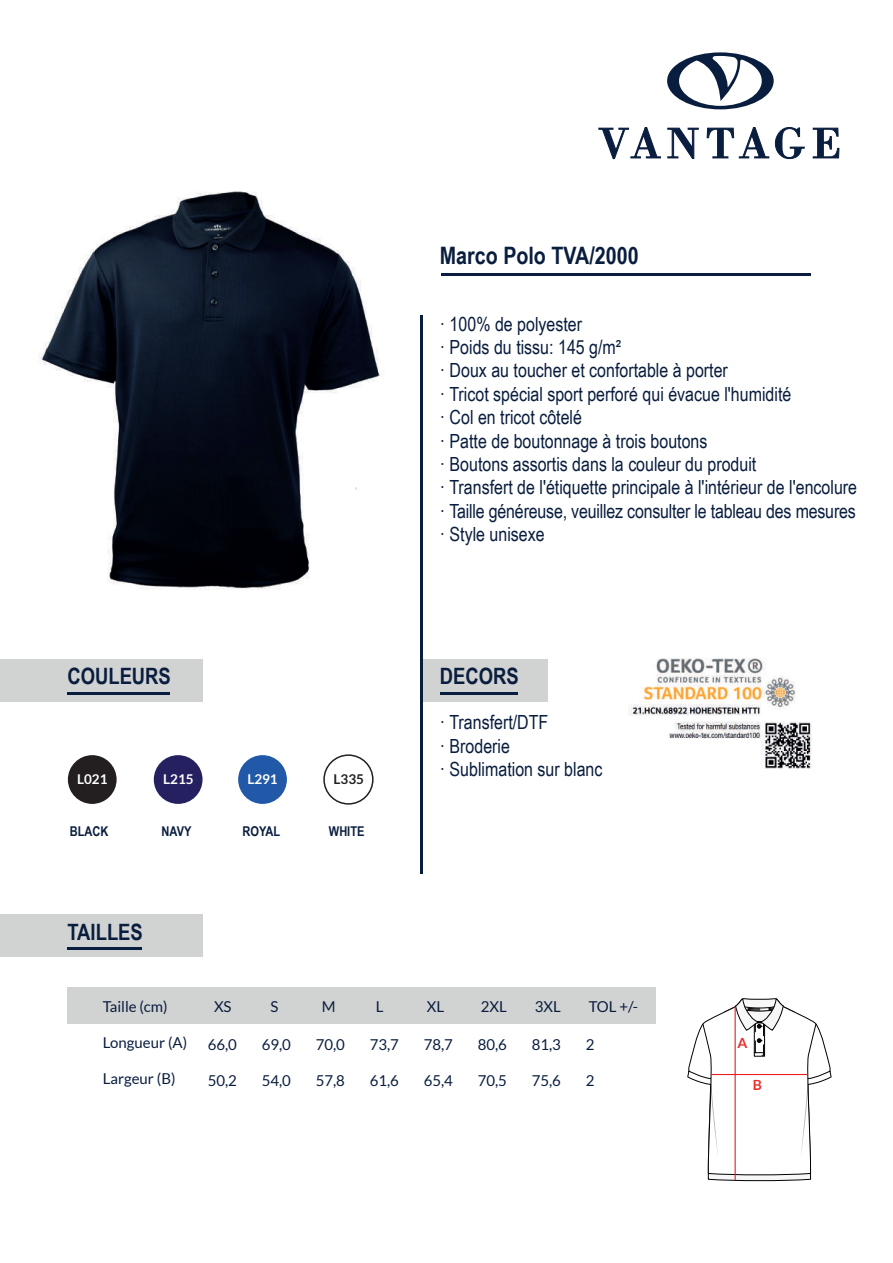
<style>
.page{position:relative;width:893px;height:1263px;background:#fff}
.page>*{position:absolute;margin:0;border:0;box-sizing:border-box;transform-origin:0 0}
.t1{font:700 24px "Arial Narrow";color:#091d3e}
.t2{font:700 22.5px "Arial Narrow";color:#091d3e}
.t3{font:19.5px/23.4px "Arial Narrow";color:#091d3e}
.t4{font:15px "Lato";color:#091d3e}
.t5{font:700 14.1px "Lato";color:#ee2d2d}
.t6{font:700 13.5px "Arial Narrow";color:#091d3e}
.t7{font:700 13.5px "Lato";color:#fff}
.t8{font:700 13.5px "Lato";color:#231f20}
</style>
<div class="page">
<div style="left:0;top:659px;width:203px;height:42px;background:#d1d2d2"></div>
<div style="left:0;top:914px;width:203px;height:42px;background:#d1d2d2"></div>
<div style="left:420px;top:659px;width:128px;height:42px;background:#d1d2d2"></div>
<svg style="left:598px;top:127px;width:63px;height:32px"></svg>
<svg style="left:667px;top:127px;width:32px;height:32px"></svg>
<svg style="left:706px;top:127px;width:63px;height:32px"></svg>
<svg style="left:775px;top:127px;width:30px;height:32px"></svg>
<svg style="left:812px;top:127px;width:28px;height:32px"></svg>
<svg style="left:667px;top:52px;width:107px;height:57px"></svg>
<div style="left:68px;top:755px;width:49px;height:49px;background:#231f20;border-radius:50%"></div>
<div style="left:154px;top:755px;width:49px;height:49px;background:#252161;border-radius:50%"></div>
<hr style="left:420px;top:315px;width:3px;height:559px;background:#091d3e">
<hr style="left:441px;top:274px;width:369px;height:2px;background:#091d3e">
<hr style="left:67px;top:692px;width:103px;height:3px;background:#091d3e">
<hr style="left:67px;top:947px;width:75px;height:2px;background:#091d3e">
<hr style="left:440px;top:692px;width:78px;height:3px;background:#091d3e">
<img style="left:40px;top:191px;width:340px;height:399px">
<div style="left:68px;top:987px;width:588px;height:37px;background:#d1d2d2"></div>
<div style="left:238px;top:755px;width:49px;height:49px;background:#2158a8;border-radius:50%"></div>
<div style="left:323px;top:754px;width:51px;height:51px;border:2px solid #231f20;border-radius:50%"></div>
<img style="left:628px;top:658px;width:183px;height:111px">
<svg style="left:687px;top:998px;width:145px;height:183px"></svg>
<hr style="left:735px;top:1007px;width:1px;height:173px;background:#ee1d23">
<hr style="left:711px;top:1074px;width:96px;height:1px;background:#ee1d23">
<p class="t1" style="left:440px;top:237px;width:200px">Marco Polo TVA/2000</p>
<p class="t3" style="left:440px;top:311px;width:419px">· 100% de polyester<br>· Poids du tissu: 145 g/m²<br>· Doux au toucher et confortable à porter<br>· Tricot spécial sport perforé qui évacue l'humidité<br>· Col en tricot côtelé<br>· Patte de boutonnage à trois boutons<br>· Boutons assortis dans la couleur du produit<br>· Transfert de l'étiquette principale à l'intérieur de l'encolure · Taille généreuse, veuillez consulter le tableau des mesures · Style unisexe</p>
<p class="t2" style="left:67px;top:659px;width:105px">COULEURS</p>
<p class="t2" style="left:440px;top:659px;width:80px">DECORS</p>
<p class="t7" style="left:77px;top:771px;width:32px">L021</p>
<p class="t7" style="left:163px;top:771px;width:32px">L215</p>
<p class="t7" style="left:247px;top:771px;width:32px">L291</p>
<p class="t8" style="left:334px;top:771px;width:32px">L335</p>
<p class="t3" style="left:440px;top:710px;width:164px">· Transfert/DTF<br>· Broderie<br>· Sublimation sur blanc</p>
<p class="t6" style="left:70px;top:821px;width:40px">BLACK</p>
<p class="t6" style="left:162px;top:821px;width:31px">NAVY</p>
<p class="t6" style="left:243px;top:821px;width:39px">ROYAL</p>
<p class="t6" style="left:329px;top:821px;width:37px">WHITE</p>
<p class="t2" style="left:67px;top:914px;width:77px">TAILLES</p>
<p class="t4" style="left:103px;top:999px;width:66px">Taille (cm)</p>
<p class="t4" style="left:214px;top:999px;width:19px">XS</p>
<p class="t4" style="left:271px;top:999px;width:9px">S</p>
<p class="t4" style="left:322px;top:999px;width:15px">M</p>
<p class="t4" style="left:376px;top:999px;width:9px">L</p>
<p class="t4" style="left:427px;top:999px;width:19px">XL</p>
<p class="t4" style="left:481px;top:999px;width:28px">2XL</p>
<p class="t4" style="left:535px;top:999px;width:28px">3XL</p>
<p class="t4" style="left:589px;top:999px;width:51px">TOL +/-</p>
<p class="t4" style="left:103px;top:1035px;width:86px">Longueur (A)</p>
<p class="t4" style="left:103px;top:1071px;width:74px">Largeur (B)</p>
<p class="t4" style="left:208px;top:1036px;width:31px">66,0</p>
<p class="t4" style="left:262px;top:1036px;width:31px">69,0</p>
<p class="t4" style="left:316px;top:1036px;width:31px">70,0</p>
<p class="t4" style="left:370px;top:1036px;width:31px">73,7</p>
<p class="t4" style="left:424px;top:1036px;width:31px">78,7</p>
<p class="t4" style="left:478px;top:1036px;width:31px">80,6</p>
<p class="t4" style="left:532px;top:1036px;width:31px">81,3</p>
<p class="t4" style="left:586px;top:1036px;width:10px">2</p>
<p class="t4" style="left:208px;top:1072px;width:31px">50,2</p>
<p class="t4" style="left:262px;top:1072px;width:31px">54,0</p>
<p class="t4" style="left:316px;top:1072px;width:31px">57,8</p>
<p class="t4" style="left:370px;top:1072px;width:31px">61,6</p>
<p class="t4" style="left:424px;top:1072px;width:31px">65,4</p>
<p class="t4" style="left:478px;top:1072px;width:31px">70,5</p>
<p class="t4" style="left:532px;top:1072px;width:31px">75,6</p>
<p class="t4" style="left:586px;top:1072px;width:10px">2</p>
<p class="t5" style="left:737px;top:1035px;width:11px">A</p>
<p class="t5" style="left:753px;top:1076px;width:11px">B</p>
</div>
